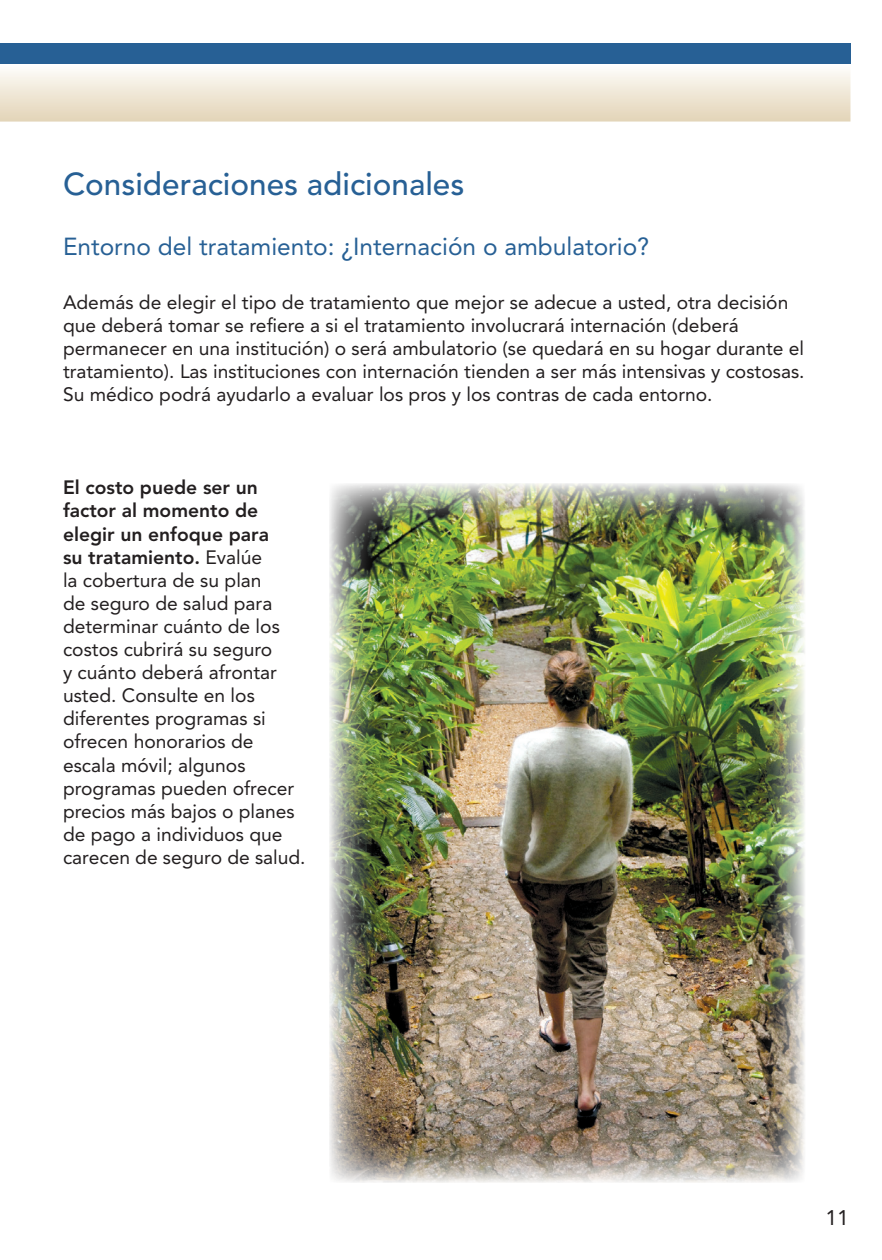
<style>
.page{position:relative;width:882px;height:1260px;background:#fff}
.page>*{position:absolute;margin:0;border:0;box-sizing:border-box;transform-origin:0 0}
.t1{font:500 31.5px "Avenir LT Std";color:#276095}
.t2{font:24.5px "Avenir LT Std";color:#276095}
.t3{font:21px "Avenir LT Std";color:#231f20}
.t4{font:19.25px/23.1px "Avenir LT Std";color:#231f20}
.s1{font-weight:800}
</style>
<div class="page">
<div style="left:0;top:64px;width:850px;height:58px;background:linear-gradient(to bottom,#fefefc,#e3d4b7)"></div>
<div style="left:0;top:44px;width:850px;height:20px;background:#276095"></div>
<img style="left:329px;top:483px;width:476px;height:700px">
<h3 class="t1" style="left:63px;top:165px;width:403px">Consideraciones adicionales</h3>
<h4 class="t2" style="left:63px;top:232px;width:588px">Entorno del tratamiento: ¿Internación o ambulatorio?</h4>
<p class="t4" style="left:63px;top:291px;width:743px">Además de elegir el tipo de tratamiento que mejor se adecue a usted, otra decisión que deberá tomar se refiere a si el tratamiento involucrará internación (deberá permanecer en una institución) o será ambulatorio (se quedará en su hogar durante el tratamiento). Las instituciones con internación tienden a ser más intensivas y costosas.<br>Su médico podrá ayudarlo a evaluar los pros y los contras de cada entorno.</p>
<p class="t4" style="left:63px;top:476px;width:244px"><span class="s1">El costo puede ser un factor al momento de elegir un enfoque para<br>su tratamiento.</span> Evalúe<br>la cobertura de su plan<br>de seguro de salud para determinar cuánto de los costos cubrirá su seguro<br>y cuánto deberá afrontar usted. Consulte en los diferentes programas si ofrecen honorarios de escala móvil; algunos programas pueden ofrecer precios más bajos o planes de pago a individuos que carecen de seguro de salud.</p>
<p class="t3" style="left:825px;top:1206px;width:25px">11</p>
</div>
